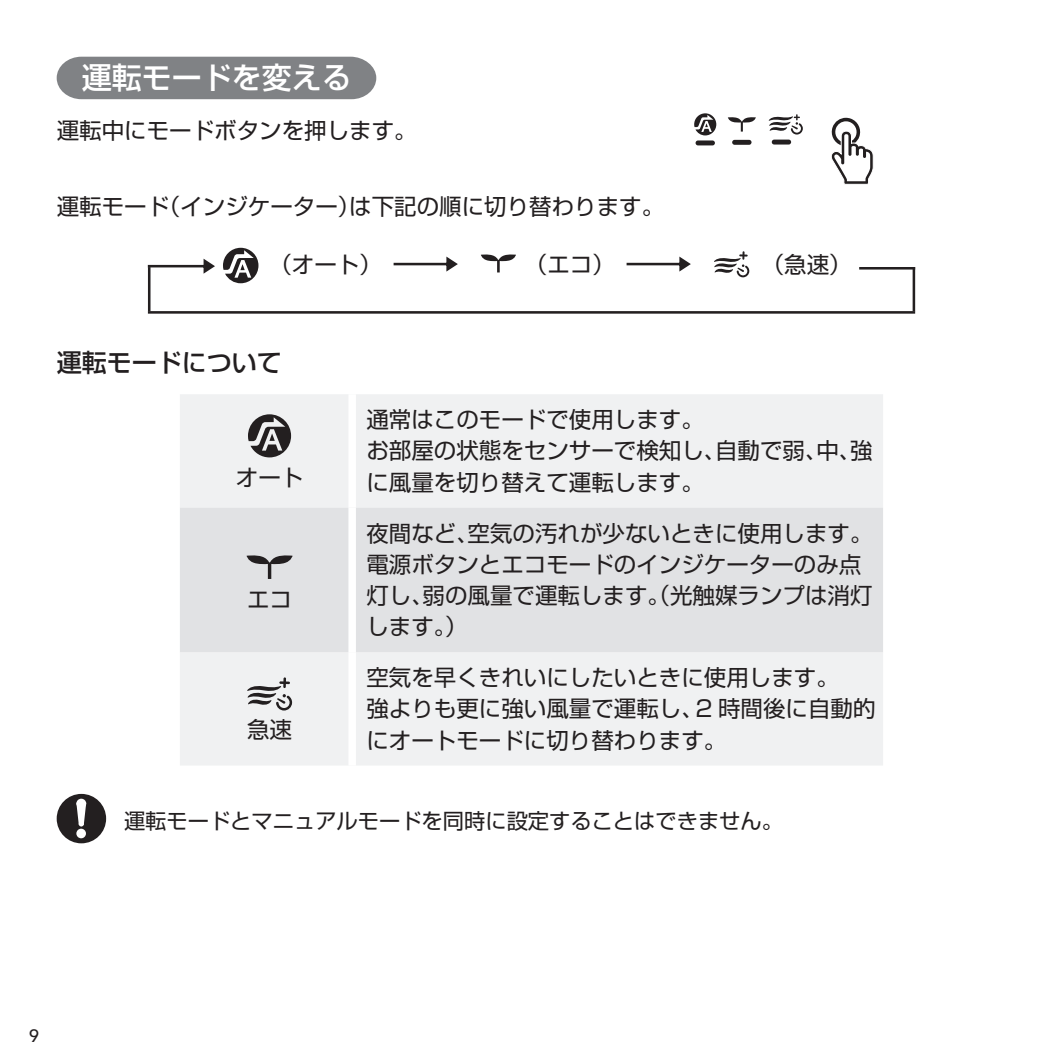
<style>
.page{position:relative;width:1063px;height:1063px;background:#fff}
.page>*{position:absolute;margin:0;border:0;box-sizing:border-box;transform-origin:0 0}
.t1{font:500 30px "Shin Go Pro";color:#fff}
.Body_M_10pt{font:500 25px "Shin Go Pro";color:#231f20}
.Tab_body{font:22.5px/31.2px "Shin Go Pro";color:#231f20}
.body{font:22.5px "Shin Go Pro";color:#231f20}
.Waring_body{font:21.25px "Shin Go Pro";color:#231f20}
.t2{font:500 17.75px "Avenir Next";color:#231f20}
</style>
<div class="page">
<div style="left:57px;top:57px;width:319px;height:42px;background:#808285"></div>
<svg style="left:728px;top:117px;width:28px;height:15px"></svg>
<svg style="left:769px;top:114px;width:34px;height:31px"></svg>
<svg style="left:732px;top:140px;width:20px;height:5px"></svg>
<svg style="left:694px;top:113px;width:22px;height:32px"></svg>
<svg style="left:831px;top:118px;width:43px;height:67px"></svg>
<hr style="left:859px;top:267px;width:56px;height:3px;background:#231f20">
<hr style="left:148px;top:311px;width:767px;height:3px;background:#231f20">
<svg style="left:148px;top:259px;width:67px;height:15px"></svg>
<hr style="left:148px;top:267px;width:3px;height:44px;background:#231f20">
<hr style="left:913px;top:267px;width:2px;height:44px;background:#231f20">
<svg style="left:394px;top:257px;width:64px;height:15px"></svg>
<svg style="left:627px;top:257px;width:64px;height:15px"></svg>
<svg style="left:223px;top:248px;width:36px;height:35px"></svg>
<svg style="left:714px;top:251px;width:35px;height:26px"></svg>
<svg style="left:481px;top:254px;width:35px;height:18px"></svg>
<div style="left:180px;top:394px;width:703px;height:371px;background:#f0f1f2"></div>
<div style="left:180px;top:508px;width:703px;height:144px;background:#e1e2e4"></div>
<div style="left:348px;top:394px;width:8px;height:114px;background:#fff"></div>
<div style="left:348px;top:508px;width:8px;height:144px;background:#fff"></div>
<div style="left:348px;top:652px;width:8px;height:114px;background:#fff"></div>
<svg style="left:248px;top:414px;width:43px;height:43px"></svg>
<svg style="left:247px;top:555px;width:46px;height:24px"></svg>
<svg style="left:247px;top:677px;width:45px;height:34px"></svg>
<div style="left:57px;top:794px;width:49px;height:49px;background:#231f20;border-radius:50%"></div>
<div style="left:76px;top:829px;width:10px;height:9px;background:#fff;border-radius:50%"></div>
<div style="left:76px;top:799px;width:10px;height:9px;background:#fff;border-radius:50%"></div>
<svg style="left:76px;top:803px;width:10px;height:24px"></svg>
<p class="t1" style="left:82px;top:53px;width:271px">運転モードを変える</p>
<p class="body" style="left:57px;top:112px;width:361px">運転中にモードボタンを押します。</p>
<p class="body" style="left:57px;top:188px;width:609px">運転モード（インジケーター）は下記の順に切り替わります。</p>
<p class="Tab_body" style="left:269px;top:246px;width:114px">（オート）</p>
<p class="Tab_body" style="left:525px;top:246px;width:91px">（エコ）</p>
<p class="Tab_body" style="left:762px;top:246px;width:91px">（急速）</p>
<p class="Body_M_10pt" style="left:57px;top:342px;width:227px">運転モードについて</p>
<p class="Tab_body" style="left:236px;top:459px;width:69px">オート</p>
<p class="Tab_body" style="left:247px;top:581px;width:46px">エコ</p>
<p class="Tab_body" style="left:247px;top:711px;width:46px">急速</p>
<p class="Tab_body" style="left:366px;top:401px;width:339px">通常はこのモードで使用します。</p>
<p class="Tab_body" style="left:366px;top:433px;width:508px">お部屋の状態をセンサーで検知し、自動で弱、中、強に風量を切り替えて運転します。</p>
<p class="Tab_body" style="left:366px;top:515px;width:508px">夜間など、空気の汚れが少ないときに使用します。</p>
<p class="Tab_body" style="left:366px;top:546px;width:508px">電源ボタンとエコモードのインジケーターのみ点灯し、弱の風量で運転します。（光触媒ランプは消灯します。）</p>
<p class="Tab_body" style="left:366px;top:659px;width:474px">空気を早くきれいにしたいときに使用します。</p>
<p class="Tab_body" style="left:366px;top:691px;width:511px">強よりも更に強い風量で運転し、2 時間後に自動的にオートモードに切り替わります。</p>
<p class="Waring_body" style="left:124px;top:803px;width:661px">運転モードとマニュアルモードを同時に設定することはできません。</p>
<p class="t2" style="left:29px;top:1025px;width:12px">9</p>
</div>
